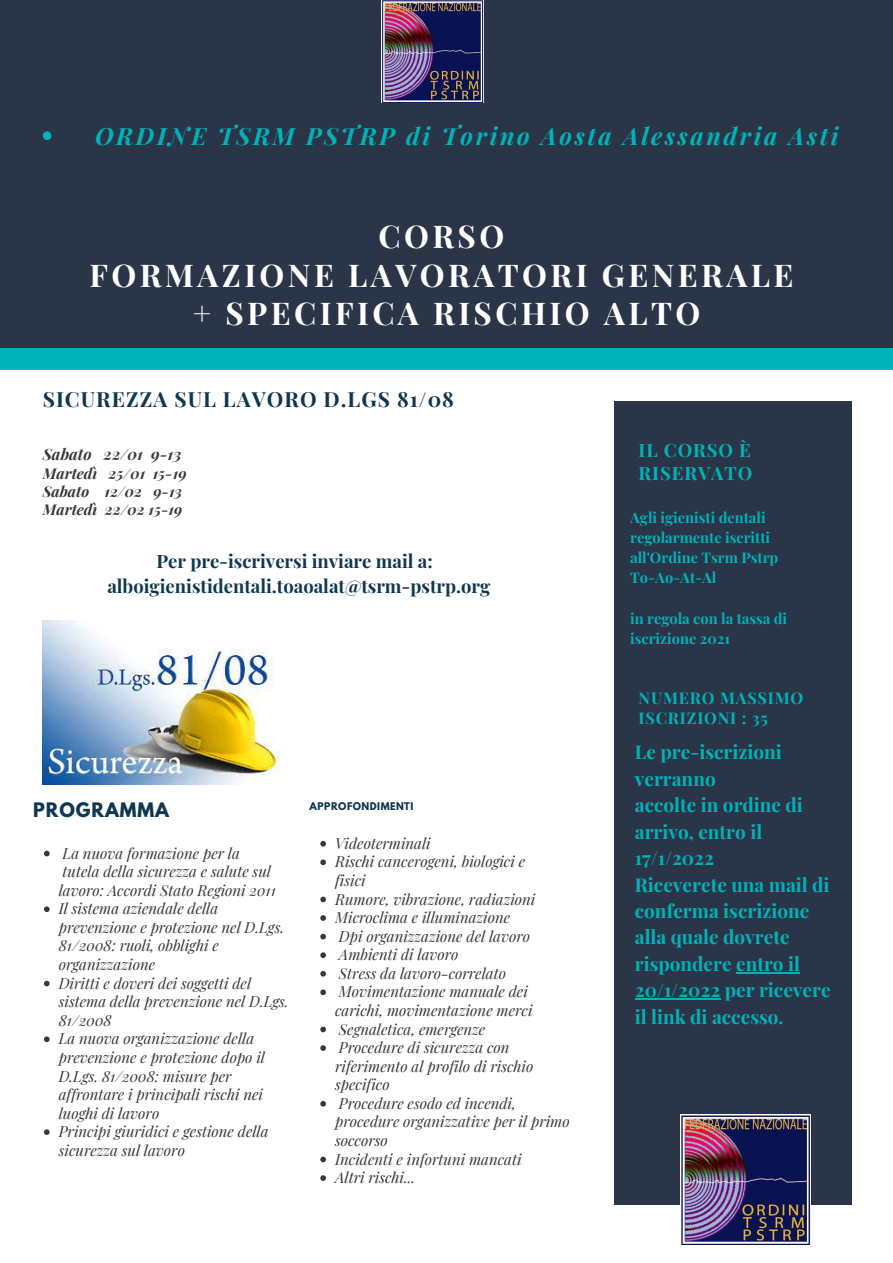
<style>
.page{position:relative;width:893px;height:1263px;background:#fff}
.page>*{position:absolute;margin:0;border:0;box-sizing:border-box;transform-origin:0 0}
.t1{font:700 31.42px "Playfair Display";letter-spacing:.11em;color:#fff}
.t2{font:italic 700 23.92px "Playfair Display";letter-spacing:.11em;color:#00b3b9}
.t3{font:700 20.92px "Playfair Display";letter-spacing:.05em;color:#0f3750}
.t4{font:700 18.98px/26.5px "Playfair Display";color:#00b3b9}
.t5{font:700 18.45px/25.3px "Playfair Display";color:#0f3750;text-align:center}
.t6{font:700 18.38px/22.5px "Playfair Display";letter-spacing:.05em;color:#00b3b9}
.t7{font:700 17.7px "League Spartan";letter-spacing:.05em;color:#0f3750}
.t8{font:700 16.12px/19.7px "Playfair Display";letter-spacing:.05em;color:#00b3b9}
.t9{font:italic 700 15.6px "Playfair Display";color:#383838}
.t10{font:italic 15px/18.6px "Playfair Display";color:#383838}
.t11{font:italic 700 14.85px "Playfair Display";color:#383838}
.t12{font:700 14.62px/20.2px "Playfair Display";color:#00b3b9}
.t13{font:700 9.45px "League Spartan";letter-spacing:.05em;color:#0f3750}
</style>
<div class="page">
<div style="left:0;top:0;width:893px;height:359px;background:#2a3648"></div>
<div style="left:0;top:349px;width:893px;height:20px;background:#00b3b9"></div>
<div style="left:615px;top:401px;width:236px;height:803px;background:#2a3648"></div>
<img style="left:381px;top:0;width:103px;height:102px">
<img style="left:43px;top:620px;width:238px;height:164px">
<img style="left:680px;top:1114px;width:130px;height:130px">
<svg style="left:43px;top:131px;width:8px;height:9px"></svg>
<svg style="left:44px;top:851px;width:6px;height:5px"></svg>
<svg style="left:44px;top:906px;width:6px;height:6px"></svg>
<svg style="left:44px;top:981px;width:6px;height:5px"></svg>
<svg style="left:44px;top:1036px;width:6px;height:6px"></svg>
<svg style="left:44px;top:1129px;width:6px;height:6px"></svg>
<svg style="left:320px;top:841px;width:6px;height:5px"></svg>
<svg style="left:320px;top:859px;width:6px;height:6px"></svg>
<svg style="left:320px;top:897px;width:6px;height:5px"></svg>
<svg style="left:320px;top:915px;width:6px;height:6px"></svg>
<svg style="left:320px;top:934px;width:6px;height:5px"></svg>
<svg style="left:320px;top:952px;width:6px;height:6px"></svg>
<svg style="left:320px;top:971px;width:6px;height:5px"></svg>
<svg style="left:320px;top:989px;width:6px;height:6px"></svg>
<svg style="left:320px;top:1027px;width:6px;height:5px"></svg>
<svg style="left:320px;top:1045px;width:6px;height:6px"></svg>
<svg style="left:320px;top:1101px;width:6px;height:5px"></svg>
<svg style="left:320px;top:1157px;width:6px;height:5px"></svg>
<svg style="left:320px;top:1175px;width:6px;height:6px"></svg>
<hr style="left:736px;top:972px;width:64px;height:2px;background:#00b3b9">
<hr style="left:635px;top:998px;width:85px;height:2px;background:#00b3b9">
<p class="t2" style="left:95px;top:119px;width:745px">ORDINE TSRM PSTRP di Torino Aosta Alessandria Asti</p>
<p class="t1" style="left:378px;top:214px;width:127px">CORSO</p>
<p class="t1" style="left:89px;top:253px;width:705px">FORMAZIONE LAVORATORI GENERALE</p>
<p class="t1" style="left:193px;top:291px;width:509px">+ SPECIFICA RISCHIO ALTO</p>
<p class="t3" style="left:43px;top:384px;width:413px">SICUREZZA SUL LAVORO D.LGS 81/08</p>
<p class="t9" style="left:43px;top:444px;width:140px">Sabato 22/01 9-13</p>
<p class="t11" style="left:43px;top:463px;width:145px">Martedì 25/01 15-19</p>
<p class="t11" style="left:43px;top:481px;width:141px">Sabato 12/02 9-13</p>
<p class="t11" style="left:43px;top:499px;width:141px">Martedì 22/02 15-19</p>
<p class="t5" style="left:107px;top:547px;width:384px">Per pre-iscriversi inviare mail a: alboigienistidentali.toaoalat@tsrm-pstrp.org</p>
<p class="t7" style="left:33px;top:801px;width:137px">PROGRAMMA</p>
<p class="t10" style="left:59px;top:843px;width:219px">La nuova formazione per la tutela della sicurezza e salute sul lavoro: Accordi Stato Regioni 2011</p>
<p class="t10" style="left:59px;top:899px;width:227px">Il sistema aziendale della prevenzione e protezione nel D.Lgs.<br>81/2008: ruoli, obblighi e organizzazione</p>
<p class="t10" style="left:59px;top:973px;width:231px">Diritti e doveri dei soggetti del sistema della prevenzione nel D.Lgs.<br>81/2008</p>
<p class="t10" style="left:59px;top:1029px;width:208px">La nuova organizzazione della prevenzione e protezione dopo il<br>D.Lgs. 81/2008: misure per affrontare i principali rischi nei luoghi di lavoro</p>
<p class="t10" style="left:59px;top:1122px;width:211px">Principi giuridici e gestione della sicurezza sul lavoro</p>
<p class="t13" style="left:310px;top:802px;width:105px">APPROFONDIMENTI</p>
<p class="t10" style="left:335px;top:833px;width:97px">Videoterminali</p>
<p class="t10" style="left:335px;top:852px;width:191px">Rischi cancerogeni, biologici e fisici</p>
<p class="t10" style="left:335px;top:889px;width:202px">Rumore, vibrazione, radiazioni</p>
<p class="t10" style="left:335px;top:907px;width:177px">Microclima e illuminazione</p>
<p class="t10" style="left:339px;top:926px;width:193px">Dpi organizzazione del lavoro</p>
<p class="t10" style="left:339px;top:945px;width:121px">Ambienti di lavoro</p>
<p class="t10" style="left:339px;top:963px;width:169px">Stress da lavoro-correlato</p>
<p class="t10" style="left:335px;top:982px;width:199px">Movimentazione manuale dei carichi, movimentazione merci</p>
<p class="t10" style="left:339px;top:1019px;width:148px">Segnaletica, emergenze</p>
<p class="t10" style="left:335px;top:1037px;width:200px">Procedure di sicurezza con riferimento al profilo di rischio specifico</p>
<p class="t10" style="left:335px;top:1093px;width:236px">Procedure esodo ed incendi, procedure organizzative per il primo soccorso</p>
<p class="t10" style="left:335px;top:1149px;width:188px">Incidenti e infortuni mancati</p>
<p class="t10" style="left:335px;top:1167px;width:81px">Altri rischi...</p>
<p class="t6" style="left:638px;top:438px;width:115px">IL CORSO È<br>RISERVATO</p>
<p class="t12" style="left:630px;top:506px;width:137px">Agli igienisti dentali</p>
<p class="t12" style="left:630px;top:527px;width:141px">regolarmente iscritti</p>
<p class="t12" style="left:630px;top:547px;width:150px">all'Ordine Tsrm Pstrp</p>
<p class="t12" style="left:630px;top:567px;width:88px">To-Ao-At-Al</p>
<p class="t12" style="left:630px;top:608px;width:158px">in regola con la tassa di iscrizione 2021</p>
<p class="t8" style="left:638px;top:688px;width:166px">NUMERO MASSIMO<br>ISCRIZIONI : 35</p>
<p class="t4" style="left:635px;top:738px;width:149px">Le pre-iscrizioni verranno</p>
<p class="t4" style="left:635px;top:791px;width:170px">accolte in ordine di arrivo, entro il<br>17/1/2022</p>
<p class="t4" style="left:635px;top:870px;width:197px">Riceverete una mail di conferma iscrizione alla quale dovrete rispondere entro il<br>20/1/2022 per ricevere il link di accesso.</p>
</div>
